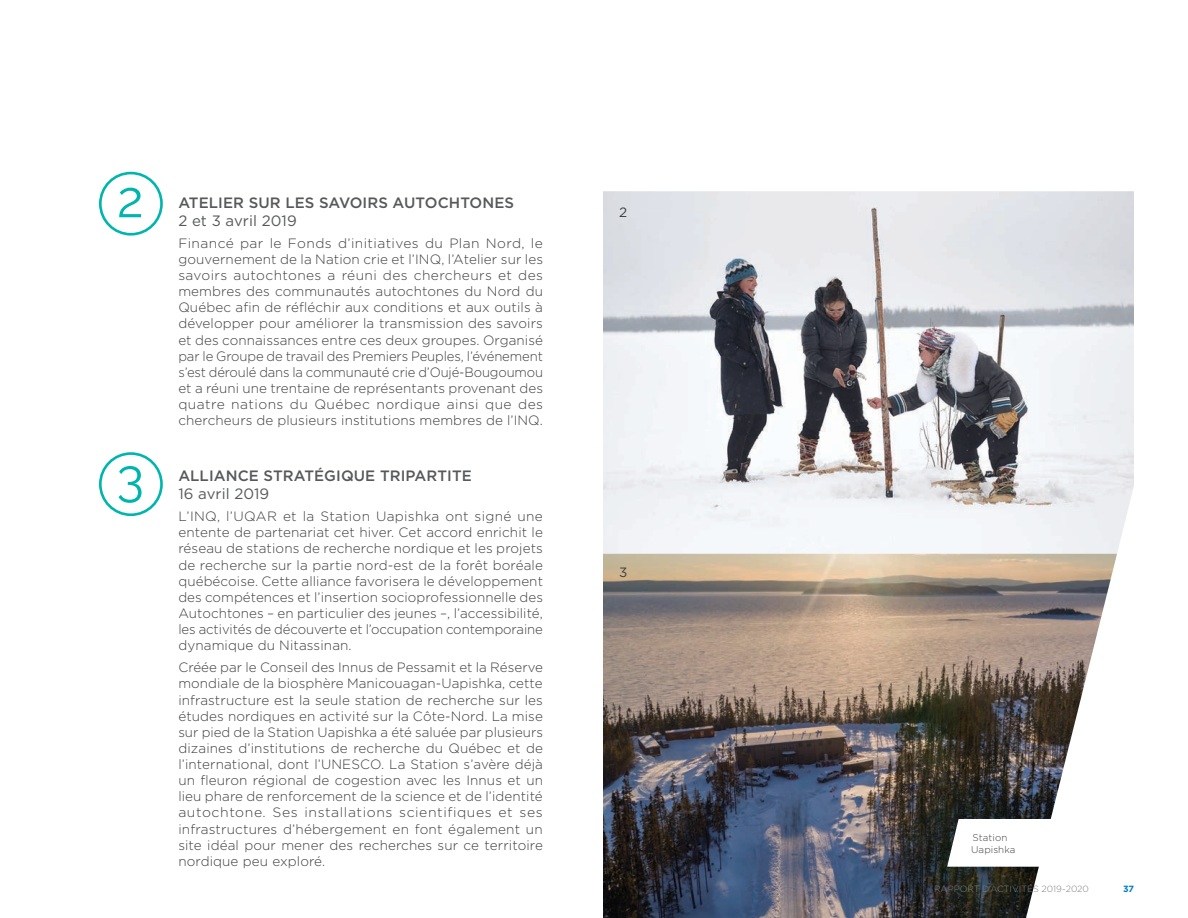
<style>
.page{position:relative;width:1188px;height:918px;background:#fff}
.page>*{position:absolute;margin:0;border:0;box-sizing:border-box;transform-origin:0 0}
.t1{font:51px "Raleway";color:#00b5ae}
.Sous-titre{font:500 15px/18px "Gotham";letter-spacing:.005em;color:#57585a}
.texte_courant{font:300 13.5px/16.2px "Gotham";letter-spacing:.01em;color:#3e3e3f;text-align:justify}
.Sous-titre-2{font:13.5px "Gotham";color:#3e3e3f}
.texte_courant-2{font:300 9.75px/12px "Gotham";letter-spacing:.01em;color:#3e3e3f}
.t2{font:300 9px "Gotham";color:#808285}
.t3{font:700 9px "Gotham";color:#007ec5}
.s1{font-weight:400}
</style>
<div class="page">
<img style="left:603px;top:554px;width:514px;height:364px">
<img style="left:603px;top:191px;width:531px;height:363px">
<div style="left:99px;top:172px;width:64px;height:64px;border:3px solid #00b5ae;border-radius:50%"></div>
<div style="left:99px;top:452px;width:64px;height:64px;border:3px solid #00b5ae;border-radius:50%"></div>
<svg style="left:947px;top:819px;width:115px;height:48px"></svg>
<p class="t1" style="left:117px;top:170px;width:28px">2</p>
<p class="Sous-titre" style="left:178px;top:193px;width:337px">ATELIER SUR LES SAVOIRS AUTOCHTONES<br><span class="s1">2 et 3 avril 2019</span></p>
<p class="texte_courant" style="left:178px;top:235px;width:366px">Financé par le Fonds d’initiatives du Plan Nord, le gouvernement de la Nation crie et l’INQ, l’Atelier sur les savoirs autochtones a réuni des chercheurs et des membres des communautés autochtones du Nord du Québec afin de réfléchir aux conditions et aux outils à développer pour améliorer la transmission des savoirs et des connaissances entre ces deux groupes. Organisé par le Groupe de travail des Premiers Peuples, l’événement s’est déroulé dans la communauté crie d’Oujé-Bougoumou et a réuni une trentaine de représentants provenant des quatre nations du Québec nordique ainsi que des chercheurs de plusieurs institutions membres de l’INQ.</p>
<p class="t1" style="left:117px;top:448px;width:29px">3</p>
<p class="Sous-titre" style="left:178px;top:467px;width:295px">ALLIANCE STRATÉGIQUE TRIPARTITE<br><span class="s1">16 avril 2019</span></p>
<p class="texte_courant" style="left:178px;top:508px;width:366px">L’INQ, l’UQAR et la Station Uapishka ont signé une entente de partenariat cet hiver. Cet accord enrichit le réseau de stations de recherche nordique et les projets de recherche sur la partie nord-est de la forêt boréale québécoise. Cette alliance favorisera le développement des compétences et l’insertion socioprofessionnelle des Autochtones – en particulier des jeunes –, l’accessibilité, les activités de découverte et l’occupation contemporaine dynamique du Nitassinan.</p>
<p class="texte_courant" style="left:178px;top:659px;width:366px">Créée par le Conseil des Innus de Pessamit et la Réserve mondiale de la biosphère Manicouagan-Uapishka, cette infrastructure est la seule station de recherche sur les études nordiques en activité sur la Côte-Nord. La mise sur pied de la Station Uapishka a été saluée par plusieurs dizaines d’institutions de recherche du Québec et de l’international, dont l’UNESCO. La Station s’avère déjà un fleuron régional de cogestion avec les Innus et un lieu phare de renforcement de la science et de l’identité autochtone. Ses installations scientifiques et ses infrastructures d’hébergement en font également un site idéal pour mener des recherches sur ce territoire nordique peu exploré.</p>
<p class="Sous-titre-2" style="left:619px;top:204px;width:10px">2</p>
<p class="Sous-titre-2" style="left:619px;top:564px;width:10px">3</p>
<p class="texte_courant-2" style="left:971px;top:831px;width:46px">Station<br>Uapishka</p>
<p class="t2" style="left:934px;top:884px;width:156px">RAPPORT D’ACTIVITÉS 2019-2020</p>
<p class="t3" style="left:1123px;top:883px;width:12px">37</p>
</div>
